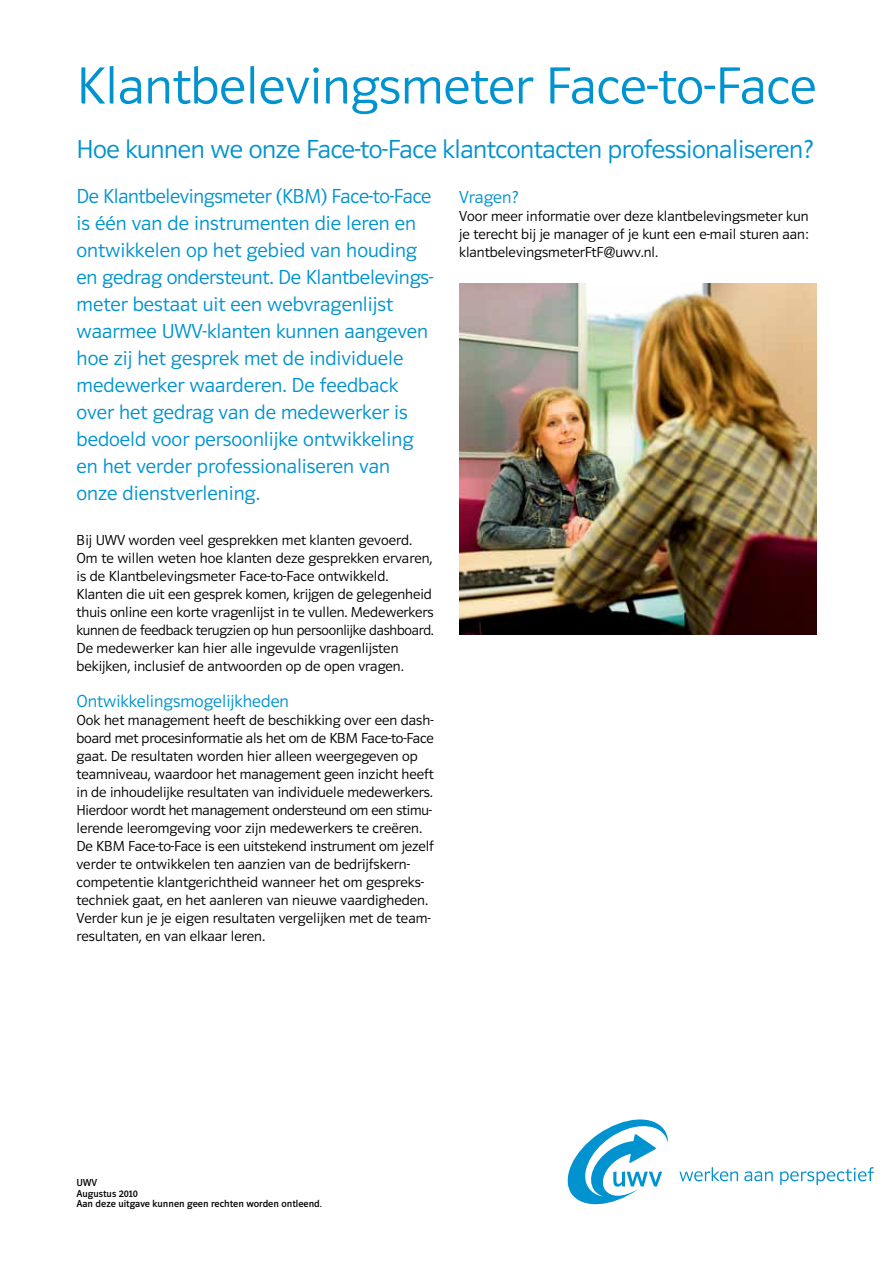
<style>
.page{position:relative;width:893px;height:1263px;background:#fff}
.page>*{position:absolute;margin:0;border:0;box-sizing:border-box;transform-origin:0 0}
.t1{font:300 54px "UWV Sans 2010";color:#0093d0}
.t2{font:300 27px "UWV Sans 2010";letter-spacing:-.015em;color:#0093d0}
.t3{font:300 21px/27px "UWV Sans 2010";color:#0093d0}
.t4{font:300 18px "UWV Sans 2010";color:#0093d0}
.t5{font:300 15px/18px "UWV Sans 2010";color:#000}
.t6{font:10.5px/10.5px "UWV Sans 2010";color:#000}
</style>
<div class="page">
<svg style="left:567px;top:1119px;width:101px;height:86px"></svg>
<svg style="left:679px;top:1167px;width:59px;height:14px"></svg>
<svg style="left:744px;top:1171px;width:29px;height:10px"></svg>
<svg style="left:780px;top:1167px;width:94px;height:18px"></svg>
<img style="left:459px;top:284px;width:357px;height:351px">
<h1 class="t1" style="left:77px;top:57px;width:741px">Klantbelevingsmeter Face-to-Face</h1>
<h2 class="t2" style="left:77px;top:135px;width:738px">Hoe kunnen we onze Face-to-Face klantcontacten professionaliseren?</h2>
<p class="t3" style="left:77px;top:182px;width:358px">De Klantbelevingsmeter (KBM) Face-to-Face is één van de instrumenten die leren en ontwikkelen op het gebied van houding en gedrag ondersteunt. De Klantbelevings&shy;meter bestaat uit een webvragenlijst waarmee UWV-klanten kunnen aangeven hoe zij het gesprek met de individuele medewerker waarderen. De feedback over het gedrag van de medewerker is bedoeld voor persoonlijke ontwikkeling en het verder professionaliseren van onze dienstverlening.</p>
<p class="t5" style="left:77px;top:531px;width:359px">Bij UWV worden veel gesprekken met klanten gevoerd.<br>Om te willen weten hoe klanten deze gesprekken ervaren, is de Klantbelevingsmeter Face-to-Face ontwikkeld.<br>Klanten die uit een gesprek komen, krijgen de gelegenheid thuis online een korte vragenlijst in te vullen. Medewerkers kunnen de feedback terugzien op hun persoonlijke dashboard.<br>De medewerker kan hier alle ingevulde vragenlijsten bekijken, inclusief de antwoorden op de open vragen.</p>
<p class="t4" style="left:77px;top:691px;width:214px">Ontwikkelingsmogelijkheden</p>
<p class="t5" style="left:77px;top:711px;width:359px">Ook het management heeft de beschikking over een dash&shy;board met procesinformatie als het om de KBM Face-to-Face gaat. De resultaten worden hier alleen weergegeven op teamniveau, waardoor het management geen inzicht heeft in de inhoudelijke resultaten van individuele medewerkers.<br>Hierdoor wordt het management ondersteund om een stimu&shy;lerende leeromgeving voor zijn medewerkers te creëren.<br>De KBM Face-to-Face is een uitstekend instrument om jezelf verder te ontwikkelen ten aanzien van de bedrijfskern&shy;competentie klantgerichtheid wanneer het om gespreks&shy;techniek gaat, en het aanleren van nieuwe vaardigheden.<br>Verder kun je je eigen resultaten vergelijken met de team&shy;resultaten, en van elkaar leren.</p>
<p class="t4" style="left:459px;top:187px;width:60px">Vragen?</p>
<p class="t5" style="left:459px;top:207px;width:351px;text-align:justify">Voor meer informatie over deze klantbelevingsmeter kun je terecht bij je manager of je kunt een e-mail sturen aan: klantbelevingsmeterFtF@uwv.nl.</p>
<p class="t6" style="left:77px;top:1178px;width:247px">UWV<br>Augustus 2010<br>Aan deze uitgave kunnen geen rechten worden ontleend.</p>
</div>
